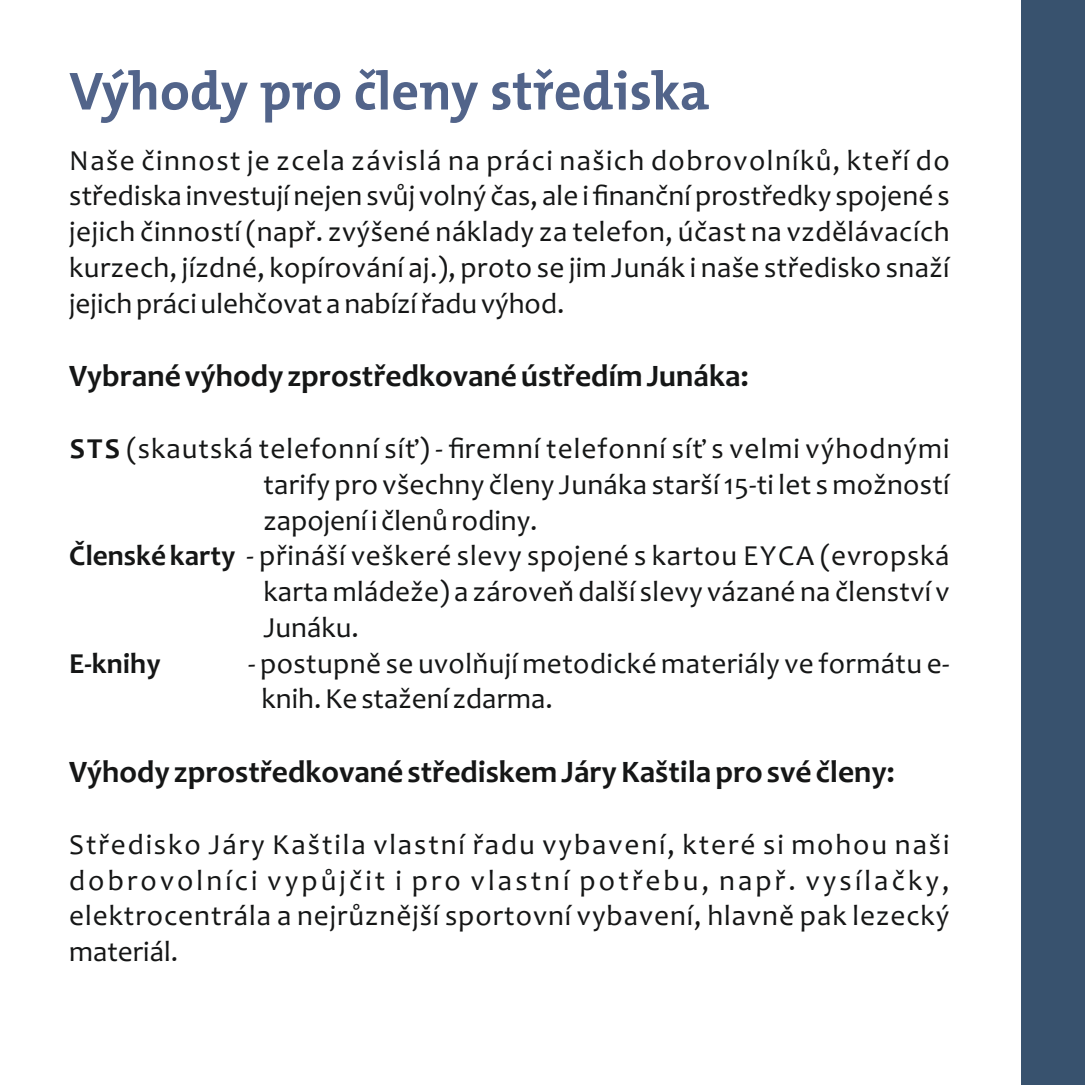
<style>
.page{position:relative;width:1085px;height:1085px;background:#fff}
.page>*{position:absolute;margin:0;border:0;box-sizing:border-box;transform-origin:0 0}
.t1{font:700 54px "The Mix CE B7";color:#52648a}
.t2{font:700 31.5px "Candara";color:#151616}
.t3{font:29.25px/35.8px "Candara";letter-spacing:.015em;color:#151616;text-align:justify}
.t4{font:29.25px "Candara";letter-spacing:.035em;color:#151616}
.t5{font:700 29.25px "Candara";color:#151616}
.s1{font-weight:700}
</style>
<div class="page">
<div style="left:1020px;top:0;width:64px;height:1084px;background:#38526e"></div>
<h1 class="t1" style="left:69px;top:73px;width:641px">Výhody pro èleny støediska</h1>
<p class="t3" style="left:69px;top:145px;width:881px">Naše činnost je zcela závislá na práci našich dobrovolníků, kteří do střediska investují nejen svůj volný čas, ale i finančníprostředky spojené s jejich činností(např. zvýšené náklady za telefon, účast na vzdělávacích kurzech, jízdné, kopírování aj.), proto se jim Junák i naše středisko snaží jejich práci ulehčovat a nabízí řadu výhod.</p>
<p class="t2" style="left:69px;top:363px;width:680px">Vybrané výhody zprostředkované ústředím Junáka:</p>
<p class="t4" style="left:70px;top:437px;width:881px"><span class="s1">STS</span> (skautská telefonní síť) ‐ firemní telefonní síť s velmi výhodnými</p>
<p class="t3" style="left:263px;top:469px;width:687px">tarify pro všechny členy Junáka starší15‐ti let s možností</p>
<p class="t3" style="left:263px;top:505px;width:276px">zapojení i členů rodiny.</p>
<p class="t3" style="left:69px;top:541px;width:881px"><span class="s1">Členské karty</span> ‐ přináší veškeré slevy spojené s kartou EYCA (evropská</p>
<p class="t3" style="left:263px;top:576px;width:687px">karta mládeže) a zároveň další slevy vázané na členství v</p>
<p class="t3" style="left:263px;top:612px;width:97px">Junáku.</p>
<p class="t5" style="left:69px;top:651px;width:93px">E‐knihy</p>
<p class="t3" style="left:261px;top:648px;width:689px;text-indent:-13px">‐ postupně se uvolňují metodické materiály ve formátu e‐ knih. Ke stažení zdarma.</p>
<p class="t2" style="left:69px;top:759px;width:827px">Výhody zprostředkované střediskem Járy Kaštila pro své členy:</p>
<p class="t3" style="left:69px;top:829px;width:881px">Středisko Járy Kaštila vlastní řadu vybavení, které si mohou naši dobrovolníci vypůjčit i pro vlastní potřebu, např. vysílačky, elektrocentrála a nejrůznější sportovní vybavení, hlavně pak lezecký materiál.</p>
</div>
